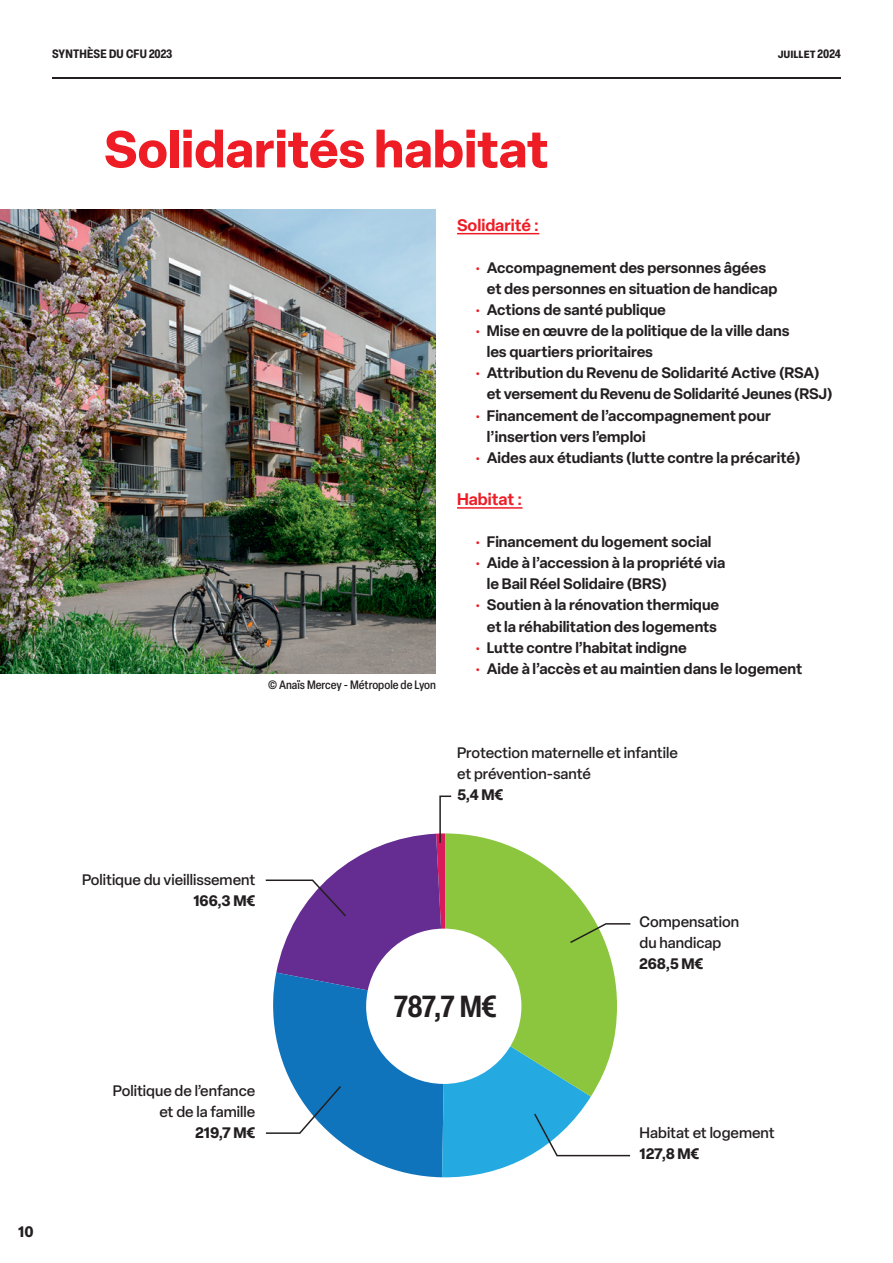
<style>
.page{position:relative;width:893px;height:1263px;background:#fff}
.page>*{position:absolute;margin:0;border:0;box-sizing:border-box;transform-origin:0 0}
.H1_-_Rouge{font:700 51px "Elza";color:#ee1c25}
.H3_-_Noir{font:600 condensed 30px "Elza";color:#231f20}
.H4_-_Noir{font:600 16.5px "Elza";color:#ee1c25}
.t1{font:600 15px/21.1px "Elza";color:#231f20}
.Texte_courant_-_Noir{font:500 15px "Elza";color:#231f20}
.Texte_courant_-_Noir-2{font:700 15px "Elza";color:#231f20}
.t2{font:700 15px "Elza Text";color:#231f20}
.Légende_Photo_-_Gauche{font:500 condensed 12px "Elza";color:#231f20}
.t3{font:700 condensed 12px "Elza";letter-spacing:.02em;color:#231f20}
.t4{font:700 condensed 12px "Elza";color:#231f20}
.s1{font-family:"Elza Text";font-weight:400;color:#ee1c25}
</style>
<div class="page">
<hr style="left:52px;top:77px;width:789px;height:2px;background:#231f20">
<img style="left:0;top:210px;width:436px;height:464px">
<svg style="left:265px;top:795px;width:366px;height:383px"></svg>
<hr style="left:457px;top:233px;width:82px;height:1px;background:#ee1c25">
<hr style="left:457px;top:507px;width:66px;height:2px;background:#ee1c25">
<p class="t3" style="left:52px;top:45px;width:122px">SYNTHÈSE DU CFU 2023</p>
<p class="t4" style="left:778px;top:45px;width:65px">juillet 2024</p>
<p class="t2" style="left:18px;top:1220px;width:17px">10</p>
<p class="H1_-_Rouge" style="left:104px;top:113px;width:446px">Solidarités habitat</p>
<p class="Légende_Photo_-_Gauche" style="left:268px;top:677px;width:169px">© Anaïs Mercey - Métropole de Lyon</p>
<p class="H4_-_Noir" style="left:457px;top:213px;width:84px">Solidarité :</p>
<p class="t1" style="left:487px;top:257px;width:292px;text-indent:-13px"><span class="s1">•</span> Accompagnement des personnes âgées et des personnes en situation de handicap</p>
<p class="t1" style="left:474px;top:299px;width:194px"><span class="s1">•</span> Actions de santé publique</p>
<p class="t1" style="left:487px;top:320px;width:304px;text-indent:-13px"><span class="s1">•</span> Mise en œuvre de la politique de la ville dans les quartiers prioritaires</p>
<p class="t1" style="left:487px;top:362px;width:347px;text-indent:-13px"><span class="s1">•</span> Attribution du Revenu de Solidarité Active (RSA) et versement du Revenu de Solidarité Jeunes (RSJ)</p>
<p class="t1" style="left:487px;top:404px;width:286px;text-indent:-13px"><span class="s1">•</span> Financement de l’accompagnement pour l’insertion vers l’emploi</p>
<p class="t1" style="left:474px;top:446px;width:328px"><span class="s1">•</span> Aides aux étudiants (lutte contre la précarité)</p>
<p class="H4_-_Noir" style="left:457px;top:487px;width:67px">Habitat :</p>
<p class="t1" style="left:474px;top:531px;width:239px"><span class="s1">•</span> Financement du logement social</p>
<p class="t1" style="left:487px;top:552px;width:240px;text-indent:-13px"><span class="s1">•</span> Aide à l’accession à la propriété via le Bail Réel Solidaire (BRS)</p>
<p class="t1" style="left:474px;top:594px;width:247px;text-align:right"><span class="s1">•</span> Soutien à la rénovation thermique et la réhabilitation des logements</p>
<p class="t1" style="left:474px;top:636px;width:214px"><span class="s1">•</span> Lutte contre l’habitat indigne</p>
<p class="t1" style="left:474px;top:657px;width:330px"><span class="s1">•</span> Aide à l’accès et au maintien dans le logement</p>
<p class="Texte_courant_-_Noir" style="left:457px;top:742px;width:222px">Protection maternelle et infantile</p>
<p class="Texte_courant_-_Noir" style="left:457px;top:764px;width:135px">et prévention-santé</p>
<p class="Texte_courant_-_Noir-2" style="left:457px;top:784px;width:48px">5,4 M€</p>
<p class="Texte_courant_-_Noir" style="left:82px;top:869px;width:175px">Politique du vieillissement</p>
<p class="Texte_courant_-_Noir-2" style="left:193px;top:890px;width:63px">166,3 M€</p>
<p class="Texte_courant_-_Noir" style="left:113px;top:1080px;width:144px">Politique de l’enfance</p>
<p class="Texte_courant_-_Noir" style="left:159px;top:1101px;width:97px">et de la famille</p>
<p class="Texte_courant_-_Noir-2" style="left:196px;top:1122px;width:61px">219,7 M€</p>
<p class="H3_-_Noir" style="left:394px;top:986px;width:105px">787,7 M€</p>
<p class="Texte_courant_-_Noir" style="left:640px;top:911px;width:101px">Compensation</p>
<p class="Texte_courant_-_Noir" style="left:640px;top:932px;width:83px">du handicap</p>
<p class="Texte_courant_-_Noir-2" style="left:640px;top:953px;width:65px">268,5 M€</p>
<p class="Texte_courant_-_Noir" style="left:640px;top:1122px;width:137px">Habitat et logement</p>
<p class="Texte_courant_-_Noir-2" style="left:640px;top:1143px;width:61px">127,8 M€</p>
</div>
